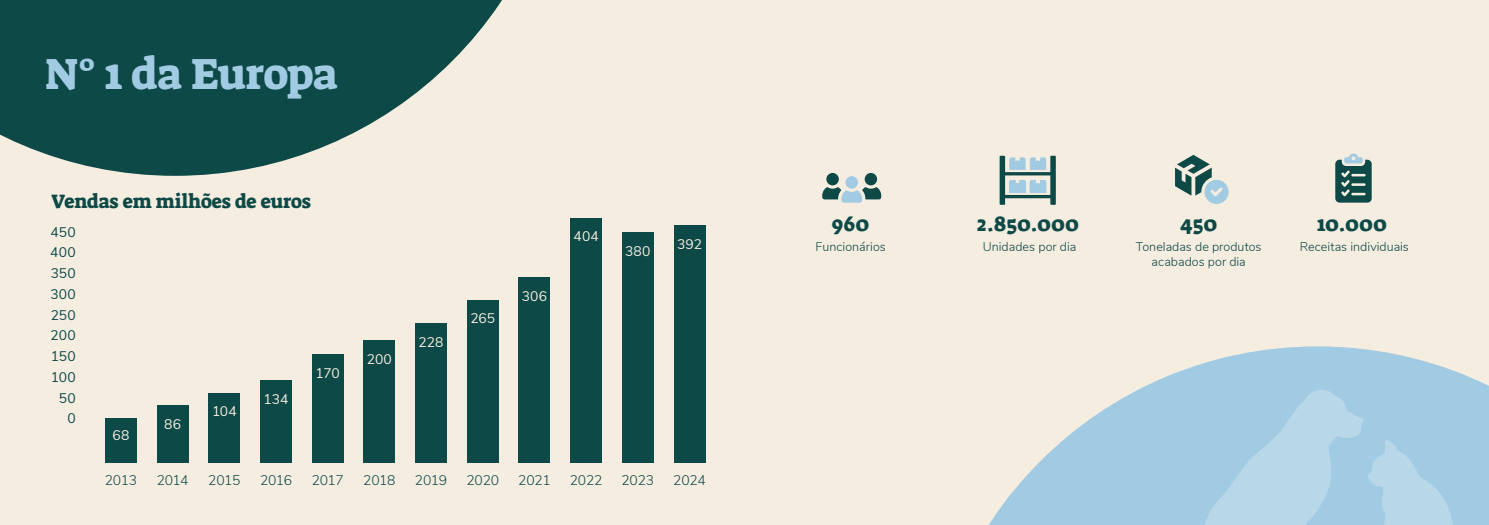
<style>
.page{position:relative;width:1489px;height:525px;background:#fff}
.page>*{position:absolute;margin:0;border:0;box-sizing:border-box;transform-origin:0 0}
.t1{font:44.38px "Suez One";letter-spacing:-.01em;color:#a1cae3}
.t2{font:21.25px "Suez One";color:#0d4947}
.t3{font:19.75px "Suez One";letter-spacing:-.005em;color:#0d4947}
.t4{font:300 13.88px "Nunito";letter-spacing:-.015em;color:#0d4947}
.t5{font:13.88px "Nunito";letter-spacing:.005em;color:#f5ede0}
.t6{font:13.88px/20.8px "Nunito";letter-spacing:.01em;color:#0d4947;text-align:right}
.t7{font:300 12.5px/15px "Nunito";color:#0d4947;text-align:center}
</style>
<div class="page">
<div style="left:0;top:0;width:1488px;height:524px;background:#f5ede0"></div>
<svg style="left:0;top:0;width:502px;height:176px;fill:#0d4947"></svg>
<svg style="left:1335px;top:153px;width:36px;height:49px"></svg>
<div style="left:826px;top:173px;width:12px;height:12px;background:#0d4947;border-radius:50%"></div>
<div style="left:864px;top:173px;width:13px;height:12px;background:#0d4947;border-radius:50%"></div>
<div style="left:845px;top:176px;width:13px;height:12px;background:#a1cae3;border-radius:50%"></div>
<svg style="left:822px;top:187px;width:59px;height:15px"></svg>
<svg style="left:1175px;top:155px;width:53px;height:49px"></svg>
<svg style="left:999px;top:156px;width:56px;height:49px"></svg>
<svg style="left:989px;top:346px;width:499px;height:178px;fill:#a1cae3"></svg>
<svg style="left:1200px;top:389px;width:254px;height:135px;background:#aacfe5"></svg>
<svg style="left:105px;top:418px;width:32px;height:44px"></svg>
<div style="left:157px;top:405px;width:32px;height:57px;background:#0d4947"></div>
<div style="left:208px;top:393px;width:32px;height:69px;background:#0d4947"></div>
<div style="left:260px;top:380px;width:32px;height:82px;background:#0d4947"></div>
<div style="left:312px;top:354px;width:32px;height:108px;background:#0d4947"></div>
<div style="left:363px;top:340px;width:32px;height:122px;background:#0d4947"></div>
<div style="left:415px;top:323px;width:32px;height:139px;background:#0d4947"></div>
<div style="left:467px;top:300px;width:31px;height:162px;background:#0d4947"></div>
<div style="left:518px;top:277px;width:32px;height:185px;background:#0d4947"></div>
<div style="left:570px;top:218px;width:32px;height:244px;background:#0d4947"></div>
<div style="left:622px;top:232px;width:31px;height:230px;background:#0d4947"></div>
<div style="left:674px;top:225px;width:31px;height:237px;background:#0d4947"></div>
<h1 class="t1" style="left:45px;top:45px;width:294px">N° 1 da Europa</h1>
<h3 class="t3" style="left:51px;top:188px;width:261px">Vendas em milhões de euros</h3>
<p class="t6" style="left:50px;top:221px;width:27px">450<br>400<br>350<br>300<br>250<br>200<br>150<br>100<br>50<br>0</p>
<p class="t5" style="left:112px;top:425px;width:18px">68</p>
<p class="t5" style="left:164px;top:414px;width:18px">86</p>
<p class="t5" style="left:212px;top:401px;width:26px">104</p>
<p class="t5" style="left:263px;top:388px;width:26px">134</p>
<p class="t5" style="left:315px;top:363px;width:26px">170</p>
<p class="t5" style="left:367px;top:348px;width:27px">200</p>
<p class="t5" style="left:418px;top:331px;width:26px">228</p>
<p class="t5" style="left:470px;top:308px;width:26px">265</p>
<p class="t5" style="left:522px;top:285px;width:27px">306</p>
<p class="t5" style="left:573px;top:226px;width:27px">404</p>
<p class="t4" style="left:105px;top:469px;width:34px">2013</p>
<p class="t4" style="left:157px;top:469px;width:33px">2014</p>
<p class="t4" style="left:208px;top:469px;width:34px">2015</p>
<p class="t4" style="left:260px;top:469px;width:33px">2016</p>
<p class="t4" style="left:312px;top:469px;width:34px">2017</p>
<p class="t4" style="left:363px;top:469px;width:34px">2018</p>
<p class="t4" style="left:415px;top:469px;width:34px">2019</p>
<p class="t4" style="left:466px;top:469px;width:34px">2020</p>
<p class="t4" style="left:518px;top:469px;width:34px">2021</p>
<p class="t4" style="left:569px;top:469px;width:34px">2022</p>
<p class="t5" style="left:625px;top:241px;width:27px">380</p>
<p class="t4" style="left:621px;top:469px;width:34px">2023</p>
<p class="t5" style="left:677px;top:233px;width:26px">392</p>
<p class="t4" style="left:673px;top:469px;width:34px">2024</p>
<h2 class="t2" style="left:831px;top:210px;width:40px">960</h2>
<p class="t7" style="left:815px;top:238px;width:72px">Funcionários</p>
<h2 class="t2" style="left:977px;top:210px;width:103px">2.850.000</h2>
<p class="t7" style="left:982px;top:238px;width:95px">Unidades por dia</p>
<h2 class="t2" style="left:1180px;top:210px;width:39px">450</h2>
<p class="t7" style="left:1135px;top:238px;width:127px">Toneladas de produtos acabados por dia</p>
<h2 class="t2" style="left:1316px;top:209px;width:71px">10.000</h2>
<p class="t7" style="left:1299px;top:238px;width:111px">Receitas individuais</p>
</div>
